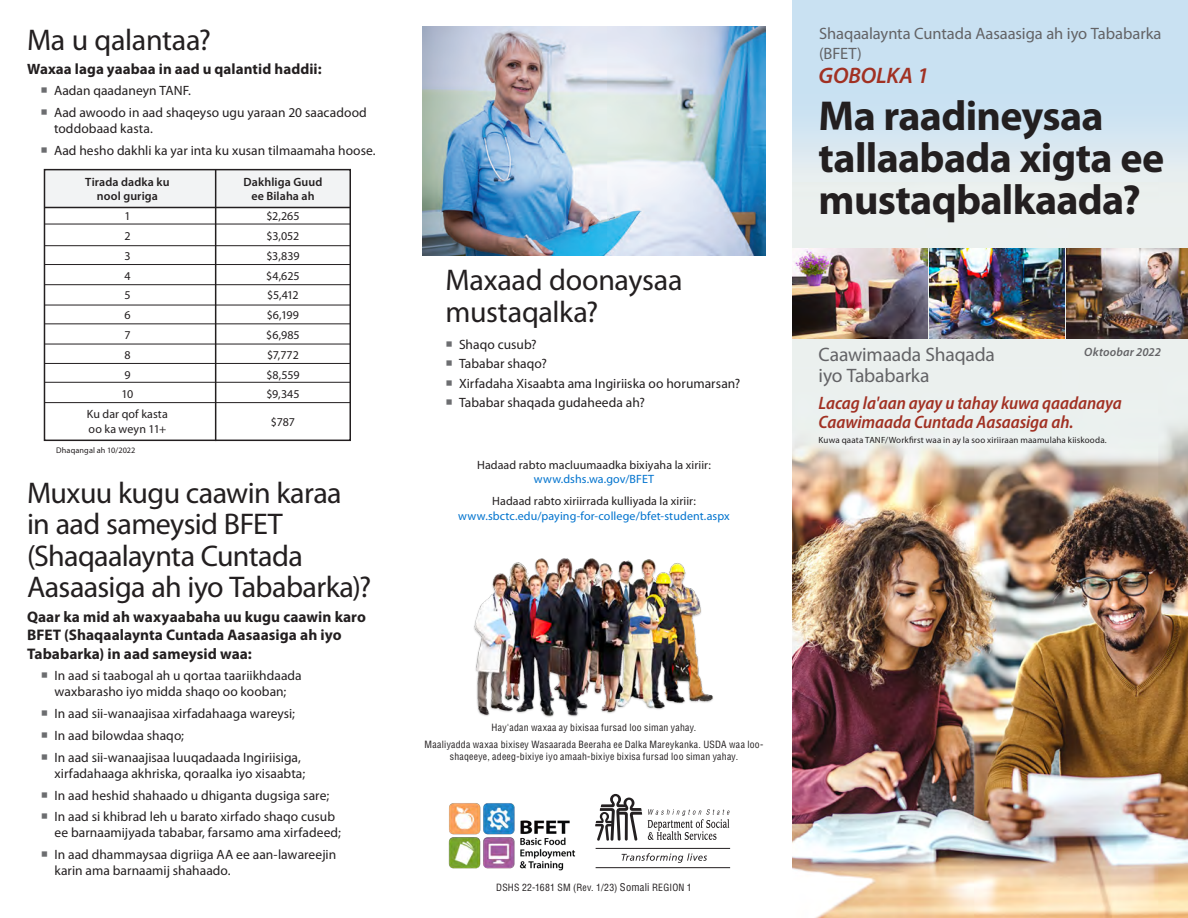
<style>
.page{position:relative;width:1188px;height:918px;background:#fff}
.page>*{position:absolute;margin:0;border:0;box-sizing:border-box;transform-origin:0 0}
.t1{font:700 42px/42px "Myriad Pro";letter-spacing:-.015em;color:#231f20}
.t2{font:30px/31.5px "Myriad Pro";letter-spacing:-.02em;color:#231f20}
.t3{font:italic 600 22.5px "Myriad Pro";letter-spacing:-.005em;color:#a13123}
.t4{font:19.5px/21px "Myriad Pro";letter-spacing:-.01em;color:#636366}
.t5{font:italic 600 semi-condensed 18px/19.5px "Myriad Pro";letter-spacing:-.005em;color:#a13123}
.t6{font:16.5px/19.8px "Myriad Pro";letter-spacing:-.005em;color:#636366}
.t7{font:700 15.3px/18.5px "Myriad Pro";letter-spacing:.005em;color:#231f20}
.t8{font:700 15px "Myriad Pro";letter-spacing:.005em;color:#231f20}
.t9{font:13.5px/16.2px "Myriad Pro";letter-spacing:.005em;color:#231f20}
.t10{font:12px/14.4px "Myriad Pro";letter-spacing:.005em;color:#231f20}
.t11{font:12px "Myriad Pro";letter-spacing:.01em;color:#0073ce}
.t12{font:600 12px/14.4px "Myriad Pro";letter-spacing:.01em;color:#231f20;text-align:center}
.t13{font:italic 600 12px "Myriad Pro";letter-spacing:.015em;color:#636366}
.t14{font:condensed 9.75px/11.7px "Helvetica LT Std";letter-spacing:.025em;color:#231f20;text-align:center}
.t15{font:9px "Myriad Pro";letter-spacing:.015em;color:#231f20}
.t16{font:8.25px "Myriad Pro";letter-spacing:.015em;color:#231f20}
.s1{color:#6c6d70}
.s2{color:#0073ce}
.s3{font-size:10.5px}
</style>
<div class="page">
<img style="left:792px;top:0;width:396px;height:918px">
<img style="left:929px;top:248px;width:135px;height:90px">
<img style="left:792px;top:248px;width:135px;height:90px">
<img style="left:1066px;top:248px;width:122px;height:90px">
<div style="left:45px;top:170px;width:305px;height:37px;background:#f2f3f4"></div>
<div style="left:44px;top:169px;width:307px;height:272px;border:2px solid #231f20"></div>
<hr style="left:44px;top:207px;width:306px;height:1px;background:#231f20">
<hr style="left:215px;top:169px;width:1px;height:272px;background:#231f20">
<hr style="left:44px;top:224px;width:306px;height:1px;background:#231f20">
<hr style="left:44px;top:245px;width:306px;height:1px;background:#231f20">
<hr style="left:44px;top:264px;width:306px;height:1px;background:#231f20">
<hr style="left:44px;top:284px;width:306px;height:1px;background:#231f20">
<hr style="left:44px;top:305px;width:306px;height:1px;background:#231f20">
<hr style="left:44px;top:323px;width:306px;height:1px;background:#231f20">
<hr style="left:44px;top:344px;width:306px;height:1px;background:#231f20">
<hr style="left:44px;top:363px;width:306px;height:1px;background:#231f20">
<hr style="left:44px;top:382px;width:306px;height:1px;background:#231f20">
<hr style="left:44px;top:402px;width:306px;height:1px;background:#231f20">
<img style="left:474px;top:558px;width:239px;height:159px">
<svg style="left:648px;top:809px;width:82px;height:31px"></svg>
<svg style="left:595px;top:794px;width:47px;height:47px"></svg>
<hr style="left:596px;top:848px;width:134px;height:1px;background:#231f20">
<hr style="left:596px;top:867px;width:134px;height:1px;background:#231f20">
<svg style="left:622px;top:853px;width:85px;height:10px"></svg>
<img style="left:423px;top:27px;width:342px;height:228px">
<img style="left:448px;top:803px;width:128px;height:68px">
<p class="t2" style="left:27px;top:24px;width:186px">Ma u qalantaa?</p>
<p class="t8" style="left:27px;top:60px;width:296px">Waxaa laga yaabaa in aad u qalantid haddii:</p>
<p class="t9" style="left:40px;top:83px;width:152px"><span class="s1">○</span> Aadan qaadaneyn TANF.</p>
<p class="t9" style="left:54px;top:105px;width:314px;text-indent:-14px"><span class="s1">○</span> Aad awoodo in aad shaqeyso ugu yaraan 20 saacadood toddobaad kasta.</p>
<p class="t9" style="left:40px;top:143px;width:337px"><span class="s1">○</span> Aad hesho dakhli ka yar inta ku xusan tilmaamaha hoose.</p>
<p class="t12" style="left:85px;top:175px;width:86px">Tirada dadka ku nool guriga</p>
<p class="t10" style="left:124px;top:209px;width:8px">1</p>
<p class="t10" style="left:124px;top:229px;width:8px">2</p>
<p class="t10" style="left:124px;top:249px;width:8px">3</p>
<p class="t10" style="left:124px;top:269px;width:8px">4</p>
<p class="t10" style="left:124px;top:288px;width:8px">5</p>
<p class="t10" style="left:124px;top:308px;width:8px">6</p>
<p class="t10" style="left:124px;top:328px;width:8px">7</p>
<p class="t10" style="left:124px;top:348px;width:8px">8</p>
<p class="t10" style="left:124px;top:368px;width:8px">9</p>
<p class="t10" style="left:122px;top:387px;width:13px">10</p>
<p class="t10" style="left:87px;top:407px;width:82px">Ku dar qof kasta oo ka weyn 11+</p>
<p class="t16" style="left:56px;top:446px;width:81px">Dhaqangal ah 10/2022</p>
<p class="t12" style="left:244px;top:175px;width:80px">Dakhliga Guud ee Bilaha ah</p>
<p class="t10" style="left:266px;top:209px;width:35px">$2,265</p>
<p class="t10" style="left:267px;top:229px;width:34px">$3,052</p>
<p class="t10" style="left:266px;top:249px;width:35px">$3,839</p>
<p class="t10" style="left:266px;top:269px;width:35px">$4,625</p>
<p class="t10" style="left:267px;top:288px;width:33px">$5,412</p>
<p class="t10" style="left:267px;top:308px;width:34px">$6,199</p>
<p class="t10" style="left:266px;top:328px;width:35px">$6,985</p>
<p class="t10" style="left:267px;top:348px;width:33px">$7,772</p>
<p class="t10" style="left:266px;top:368px;width:35px">$8,559</p>
<p class="t10" style="left:266px;top:387px;width:35px">$9,345</p>
<p class="t10" style="left:271px;top:415px;width:26px">$787</p>
<p class="t2" style="left:27px;top:477px;width:346px">Muxuu kugu caawin karaa in aad sameysid BFET (Shaqaalaynta Cuntada<br>Aasaasiga ah iyo Tababarka)?</p>
<p class="t7" style="left:27px;top:608px;width:341px">Qaar ka mid ah waxyaabaha uu kugu caawin karo<br>BFET (Shaqaalaynta Cuntada Aasaasiga ah iyo<br>Tababarka) in aad sameysid waa:</p>
<p class="t9" style="left:41px;top:668px;width:263px;text-align:center"><span class="s1">○</span> In aad si taabogal ah u qortaa taariikhdaada waxbarasho iyo midda shaqo oo kooban;</p>
<p class="t9" style="left:41px;top:706px;width:256px"><span class="s1">○</span> In aad sii-wanaajisaa xirfadahaaga wareysi;</p>
<p class="t9" style="left:41px;top:728px;width:145px"><span class="s1">○</span> In aad bilowdaa shaqo;</p>
<p class="t9" style="left:55px;top:749px;width:252px;text-indent:-14px"><span class="s1">○</span> In aad sii-wanaajisaa luuqadaada Ingiriisiga, xirfadahaaga akhriska, qoraalka iyo xisaabta;</p>
<p class="t9" style="left:41px;top:787px;width:290px"><span class="s1">○</span> In aad heshid shahaado u dhiganta dugsiga sare;</p>
<p class="t9" style="left:55px;top:809px;width:288px;text-indent:-14px"><span class="s1">○</span> In aad si khibrad leh u barato xirfado shaqo cusub ee barnaamijyada tababar, farsamo ama xirfadeed;</p>
<p class="t9" style="left:55px;top:847px;width:283px;text-indent:-14px"><span class="s1">○</span> In aad dhammaysaa digriiga AA ee aan-lawareejin karin ama barnaamij shahaado.</p>
<p class="t2" style="left:446px;top:265px;width:239px">Maxaad doonaysaa mustaqalka?</p>
<p class="t9" style="left:446px;top:337px;width:93px"><span class="s1">○</span> Shaqo cusub?</p>
<p class="t9" style="left:446px;top:356px;width:103px"><span class="s1">○</span> Tababar shaqo?</p>
<p class="t9" style="left:446px;top:376px;width:296px"><span class="s1">○</span> Xirfadaha Xisaabta ama Ingiriiska oo horumarsan?</p>
<p class="t9" style="left:446px;top:395px;width:201px"><span class="s1">○</span> Tababar shaqada gudaheeda ah?</p>
<p class="t10" style="left:477px;top:458px;width:235px;text-align:center">Hadaad rabto macluumaadka bixiyaha la xiriir: <span class="s2">www.dshs.wa.gov/BFET</span></p>
<p class="t10" style="left:492px;top:494px;width:205px">Hadaad rabto xiriirrada kulliyada la xiriir:</p>
<p class="t11" style="left:458px;top:509px;width:273px">www.sbctc.edu/paying-for-college/bfet-student.aspx</p>
<p class="t14" style="left:492px;top:722px;width:206px">Hay'adan waxaa ay bixisaa fursad loo siman yahay.</p>
<p class="t14" style="left:425px;top:739px;width:340px">Maaliyadda waxaa bixisey Wasaarada Beeraha ee Dalka Mareykanka. USDA waa loo&shy;shaqeeye, adeeg-bixiye iyo amaah-bixiye bixisa fursad loo siman yahay.</p>
<p class="t14" style="left:496px;top:882px;width:197px">DSHS 22-1681 SM (Rev. 1/23) <span class="s3">Somali</span> REGION 1</p>
<p class="t6" style="left:819px;top:24px;width:344px">Shaqaalaynta Cuntada Aasaasiga ah iyo Tababarka (BFET)</p>
<p class="t3" style="left:819px;top:63px;width:112px">GOBOLKA 1</p>
<p class="t1" style="left:819px;top:96px;width:347px">Ma raadineysaa tallaabada xigta ee mustaqbalkaada?</p>
<p class="t4" style="left:819px;top:344px;width:178px">Caawimaada Shaqada iyo Tababarka</p>
<p class="t13" style="left:1084px;top:345px;width:78px">Oktoobar 2022</p>
<p class="t5" style="left:819px;top:393px;width:305px">Lacag la'aan ayay u tahay kuwa qaadanaya<br>Caawimaada Cuntada Aasaasiga ah.</p>
<p class="t15" style="left:819px;top:435px;width:290px">Kuwa qaata TANF/Workfirst waa in ay la soo xiriiraan maamulaha kiiskooda.</p>
</div>
